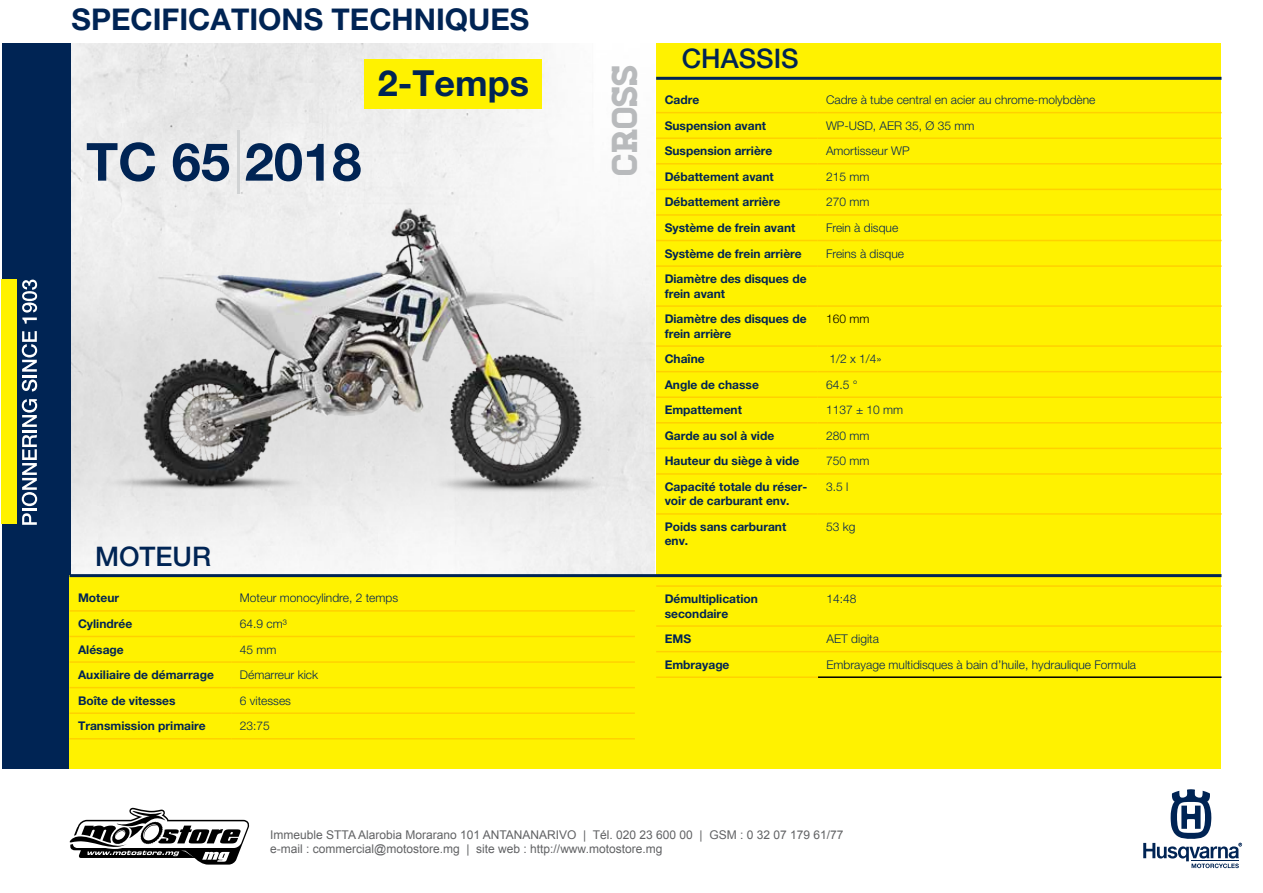
<style>
.page{position:relative;width:1263px;height:893px;background:#fff}
.page>*{position:absolute;margin:0;border:0;box-sizing:border-box;transform-origin:0 0}
.t1{font:700 52.5px "Helvetica Neue LT Pro";color:#002454}
.t2{font:700 36px "Helvetica Neue LT Pro";color:#002454}
.t3{font:36px "Homestead";letter-spacing:-.005em;color:#b8babc}
.t4{font:700 30px "Helvetica Neue LT Pro";color:#002454}
.t5{font:500 27px "Helvetica Neue LT Pro";color:#002454}
.t6{font:700 12px/14.4px "Helvetica Neue LT Pro";color:#002454}
.t7{font:300 12px "Helvetica Neue LT Pro";color:#002454}
.t8{font:12px/14.4px "Arial";color:#616264}
.t9{font:300 12px "Helvetica Neue LT Pro";color:#000}
</style>
<div class="page">
<img style="left:70px;top:43px;width:585px;height:531px">
<img style="left:70px;top:125px;width:585px;height:369px">
<div style="left:2px;top:44px;width:68px;height:725px;background:#002454"></div>
<svg style="left:1143px;top:789px;width:99px;height:79px"></svg>
<div style="left:70px;top:575px;width:1151px;height:194px;background:#fff200"></div>
<div style="left:656px;top:43px;width:565px;height:542px;background:#fff200"></div>
<div style="left:1px;top:280px;width:15px;height:244px;background:#fff200"></div>
<svg style="left:22px;top:513px;width:15px;height:12px"></svg>
<hr style="left:22px;top:508px;width:15px;height:3px;background:#fff">
<svg style="left:22px;top:435px;width:15px;height:71px"></svg>
<hr style="left:22px;top:430px;width:15px;height:3px;background:#fff">
<svg style="left:22px;top:399px;width:15px;height:28px"></svg>
<svg style="left:22px;top:331px;width:15px;height:60px"></svg>
<svg style="left:22px;top:280px;width:15px;height:44px"></svg>
<hr style="left:231px;top:610px;width:404px;height:2px;background:#ffd100">
<hr style="left:231px;top:636px;width:404px;height:1px;background:#ffd100">
<hr style="left:231px;top:661px;width:404px;height:2px;background:#ffd100">
<hr style="left:231px;top:687px;width:404px;height:1px;background:#ffd100">
<hr style="left:231px;top:712px;width:404px;height:2px;background:#ffd100">
<hr style="left:231px;top:738px;width:404px;height:1px;background:#ffd100">
<hr style="left:70px;top:610px;width:161px;height:2px;background:#ffd100">
<hr style="left:70px;top:636px;width:161px;height:1px;background:#ffd100">
<hr style="left:70px;top:661px;width:161px;height:2px;background:#ffd100">
<hr style="left:70px;top:687px;width:161px;height:1px;background:#ffd100">
<hr style="left:70px;top:712px;width:161px;height:2px;background:#ffd100">
<hr style="left:70px;top:738px;width:161px;height:1px;background:#ffd100">
<hr style="left:818px;top:585px;width:403px;height:2px;background:#ffd100">
<hr style="left:818px;top:625px;width:403px;height:2px;background:#ffd100">
<hr style="left:818px;top:651px;width:403px;height:1px;background:#ffd100">
<hr style="left:818px;top:676px;width:403px;height:2px;background:#000">
<hr style="left:656px;top:585px;width:162px;height:2px;background:#ffd100">
<hr style="left:656px;top:625px;width:162px;height:2px;background:#ffd100">
<hr style="left:656px;top:651px;width:162px;height:1px;background:#ffd100">
<hr style="left:656px;top:676px;width:162px;height:2px;background:#ffd100">
<hr style="left:656px;top:77px;width:565px;height:3px;background:#002454">
<hr style="left:656px;top:112px;width:161px;height:1px;background:#ffd100">
<hr style="left:817px;top:112px;width:404px;height:1px;background:#ffd100">
<hr style="left:656px;top:137px;width:161px;height:2px;background:#ffd100">
<hr style="left:817px;top:137px;width:404px;height:2px;background:#ffd100">
<hr style="left:656px;top:163px;width:161px;height:2px;background:#ffd100">
<hr style="left:817px;top:163px;width:404px;height:2px;background:#ffd100">
<hr style="left:656px;top:189px;width:161px;height:1px;background:#ffd100">
<hr style="left:817px;top:189px;width:404px;height:1px;background:#ffd100">
<hr style="left:656px;top:214px;width:161px;height:2px;background:#ffd100">
<hr style="left:817px;top:214px;width:404px;height:2px;background:#ffd100">
<hr style="left:656px;top:240px;width:161px;height:1px;background:#ffd100">
<hr style="left:817px;top:240px;width:404px;height:1px;background:#ffd100">
<hr style="left:656px;top:265px;width:161px;height:2px;background:#ffd100">
<hr style="left:817px;top:265px;width:404px;height:2px;background:#ffd100">
<hr style="left:656px;top:345px;width:161px;height:2px;background:#ffd100">
<hr style="left:817px;top:345px;width:404px;height:2px;background:#ffd100">
<hr style="left:656px;top:371px;width:161px;height:1px;background:#ffd100">
<hr style="left:817px;top:371px;width:404px;height:1px;background:#ffd100">
<hr style="left:656px;top:396px;width:161px;height:2px;background:#ffd100">
<hr style="left:817px;top:396px;width:404px;height:2px;background:#ffd100">
<hr style="left:656px;top:422px;width:161px;height:2px;background:#ffd100">
<hr style="left:817px;top:422px;width:404px;height:2px;background:#ffd100">
<hr style="left:656px;top:448px;width:161px;height:1px;background:#ffd100">
<hr style="left:817px;top:448px;width:404px;height:1px;background:#ffd100">
<hr style="left:656px;top:473px;width:161px;height:2px;background:#ffd100">
<hr style="left:817px;top:473px;width:404px;height:2px;background:#ffd100">
<hr style="left:656px;top:513px;width:161px;height:2px;background:#ffd100">
<hr style="left:817px;top:513px;width:404px;height:2px;background:#ffd100">
<hr style="left:656px;top:305px;width:161px;height:2px;background:#ffd100">
<hr style="left:817px;top:305px;width:404px;height:2px;background:#ffd100">
<hr style="left:70px;top:574px;width:1151px;height:3px;background:#002454">
<svg style="left:70px;top:808px;width:179px;height:57px"></svg>
<div style="left:365px;top:60px;width:177px;height:49px;background:#fff200"></div>
<hr style="left:237px;top:130px;width:2px;height:64px;background:#d1d3d4">
<h3 class="t4" style="left:72px;top:1px;width:459px">SPECIFICATIONS TECHNIQUES</h3>
<h2 class="t2" style="left:378px;top:61px;width:153px">2-Temps</h2>
<h1 class="t1" style="left:86px;top:129px;width:277px">TC 65 2018</h1>
<h3 class="t5" style="left:95px;top:540px;width:118px">MOTEUR</h3>
<p class="t6" style="left:78px;top:591px;width:43px">Moteur</p>
<p class="t7" style="left:240px;top:591px;width:160px">Moteur monocylindre, 2 temps</p>
<p class="t6" style="left:78px;top:616px;width:56px">Cylindrée</p>
<p class="t7" style="left:240px;top:616px;width:48px">64.9 cm³</p>
<p class="t6" style="left:78px;top:642px;width:47px">Alésage</p>
<p class="t7" style="left:240px;top:642px;width:38px">45 mm</p>
<p class="t6" style="left:78px;top:667px;width:137px">Auxiliaire de démarrage</p>
<p class="t7" style="left:240px;top:667px;width:80px">Démarreur kick</p>
<p class="t6" style="left:78px;top:693px;width:99px">Boîte de vitesses</p>
<p class="t7" style="left:240px;top:693px;width:53px">6 vitesses</p>
<p class="t6" style="left:78px;top:718px;width:129px">Transmission primaire</p>
<p class="t7" style="left:240px;top:719px;width:32px">23:75</p>
<h2 class="t3" style="left:604px;top:175px;width:113px;rotate:-90deg">CROSS</h2>
<h3 class="t5" style="left:682px;top:43px;width:118px">CHASSIS</h3>
<p class="t6" style="left:665px;top:92px;width:36px">Cadre</p>
<p class="t7" style="left:826px;top:93px;width:271px">Cadre à tube central en acier au chrome-molybdène</p>
<p class="t6" style="left:665px;top:118px;width:103px">Suspension avant</p>
<p class="t7" style="left:826px;top:118px;width:150px">WP-USD, AER 35, Ø 35 mm</p>
<p class="t6" style="left:665px;top:144px;width:109px">Suspension arrière</p>
<p class="t7" style="left:826px;top:144px;width:85px">Amortisseur WP</p>
<p class="t6" style="left:665px;top:169px;width:111px">Débattement avant</p>
<p class="t7" style="left:826px;top:169px;width:45px">215 mm</p>
<p class="t6" style="left:665px;top:195px;width:117px">Débattement arrière</p>
<p class="t7" style="left:826px;top:195px;width:45px">270 mm</p>
<p class="t6" style="left:665px;top:220px;width:132px">Système de frein avant</p>
<p class="t7" style="left:826px;top:220px;width:74px">Frein à disque</p>
<p class="t6" style="left:665px;top:246px;width:139px">Système de frein arrière</p>
<p class="t7" style="left:826px;top:246px;width:80px">Freins à disque</p>
<p class="t6" style="left:665px;top:271px;width:143px">Diamètre des disques de frein avant</p>
<p class="t6" style="left:665px;top:311px;width:143px">Diamètre des disques de frein arrière</p>
<p class="t9" style="left:826px;top:311px;width:45px">160 mm</p>
<p class="t6" style="left:665px;top:351px;width:41px">Chaîne</p>
<p class="t7" style="left:829px;top:351px;width:54px">1/2 x 1/4»</p>
<p class="t6" style="left:665px;top:377px;width:96px">Angle de chasse</p>
<p class="t7" style="left:826px;top:377px;width:33px">64.5 °</p>
<p class="t6" style="left:665px;top:402px;width:79px">Empattement</p>
<p class="t7" style="left:826px;top:403px;width:79px">1137 ± 10 mm</p>
<p class="t6" style="left:665px;top:428px;width:111px">Garde au sol à vide</p>
<p class="t7" style="left:826px;top:428px;width:45px">280 mm</p>
<p class="t6" style="left:665px;top:454px;width:136px">Hauteur du siège à vide</p>
<p class="t7" style="left:826px;top:454px;width:45px">750 mm</p>
<p class="t6" style="left:665px;top:479px;width:144px">Capacité totale du réser&shy;voir de carburant env.</p>
<p class="t7" style="left:826px;top:479px;width:24px">3.5 l</p>
<p class="t6" style="left:665px;top:519px;width:123px">Poids sans carburant env.</p>
<p class="t7" style="left:826px;top:519px;width:31px">53 kg</p>
<p class="t6" style="left:665px;top:591px;width:95px">Démultiplication secondaire</p>
<p class="t7" style="left:826px;top:591px;width:32px">14:48</p>
<p class="t6" style="left:665px;top:631px;width:28px">EMS</p>
<p class="t7" style="left:826px;top:631px;width:54px">AET digita</p>
<p class="t6" style="left:665px;top:657px;width:66px">Embrayage</p>
<p class="t7" style="left:826px;top:657px;width:311px">Embrayage multidisques à bain d’huile, hydraulique Formula</p>
<p class="t8" style="left:270px;top:828px;width:575px">Immeuble STTA Alarobia Morarano 101 ANTANANARIVO | Tél. 020 23 600 00 | GSM : 0 32 07 179 61/77 e-mail : commercial@motostore.mg | site web : http://www.motostore.mg</p>
</div>
